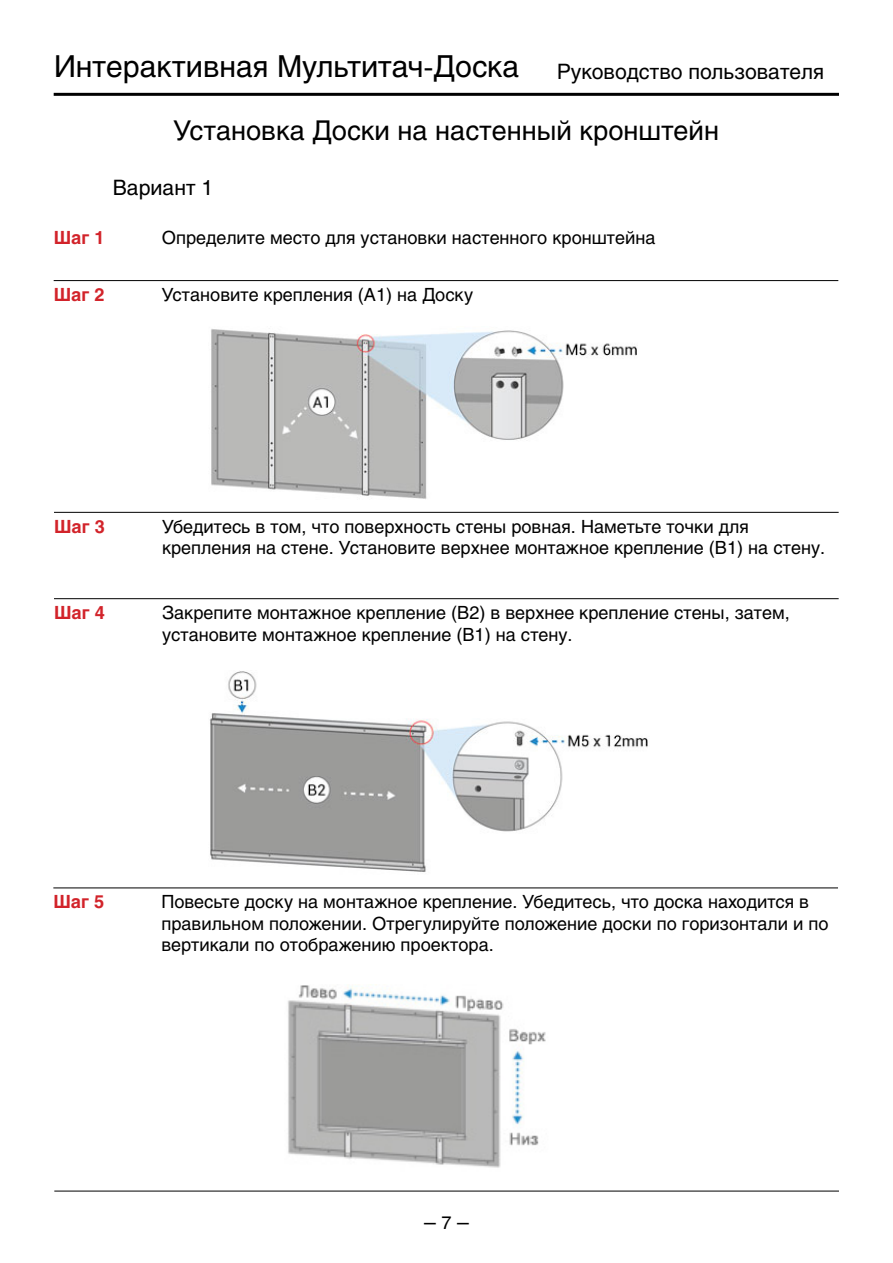
<style>
.page{position:relative;width:893px;height:1263px;background:#fff}
.page>*{position:absolute;margin:0;border:0;box-sizing:border-box;transform-origin:0 0}
.t1{font:30px "Helios C";color:#000}
.t2{font:27px "Helios C";color:#000}
.t3{font:21px "Helios C";color:#000}
.t4{font:18px/21.6px "Helios C";color:#000}
.t5{font:700 18px "Helios C";color:#d2232a}
.s1{font-size:18px}
</style>
<div class="page">
<hr style="left:54px;top:93px;width:785px;height:3px;background:#000">
<img style="left:211px;top:329px;width:426px;height:170px">
<img style="left:210px;top:671px;width:438px;height:201px">
<img style="left:288px;top:984px;width:258px;height:184px">
<hr style="left:54px;top:280px;width:784px;height:1px;background:#000">
<hr style="left:54px;top:512px;width:785px;height:1px;background:#000">
<hr style="left:54px;top:598px;width:785px;height:1px;background:#000">
<hr style="left:53px;top:887px;width:785px;height:1px;background:#000">
<hr style="left:54px;top:1191px;width:785px;height:1px;background:#000">
<h1 class="t1" style="left:54px;top:49px;width:467px">Интерактивная Мультитач-Доска</h1>
<p class="t3" style="left:557px;top:59px;width:269px">Руководство пользователя</p>
<h2 class="t2" style="left:173px;top:114px;width:547px">Установка Доски на настенный кронштейн</h2>
<p class="t3" style="left:113px;top:175px;width:102px">Вариант 1</p>
<p class="t5" style="left:54px;top:227px;width:52px">Шаг 1</p>
<p class="t4" style="left:162px;top:226px;width:495px">Определите место для установки настенного кронштейна</p>
<p class="t5" style="left:54px;top:284px;width:52px">Шаг 2</p>
<p class="t4" style="left:162px;top:284px;width:313px">Установите крепления (А1) на Доску</p>
<p class="t5" style="left:54px;top:516px;width:52px">Шаг 3</p>
<p class="t4" style="left:162px;top:515px;width:665px">Убедитесь в том, что поверхность стены ровная. Наметьте точки для крепления на стене. Установите верхнее монтажное крепление (В1) на стену.</p>
<p class="t5" style="left:54px;top:602px;width:52px">Шаг 4</p>
<p class="t4" style="left:162px;top:602px;width:629px">Закрепите монтажное крепление (В2) в верхнее крепление стены, затем, установите монтажное крепление (В1) на стену.</p>
<p class="t5" style="left:53px;top:891px;width:52px">Шаг 5</p>
<p class="t4" style="left:161px;top:891px;width:669px">Повесьте доску на монтажное крепление. Убедитесь, что доска находится в правильном положении. Отрегулируйте положение доски по горизонтали и по вертикали по отображению проектора.</p>
<p class="t3" style="left:424px;top:1209px;width:46px">– <span class="s1">7</span> –</p>
</div>
